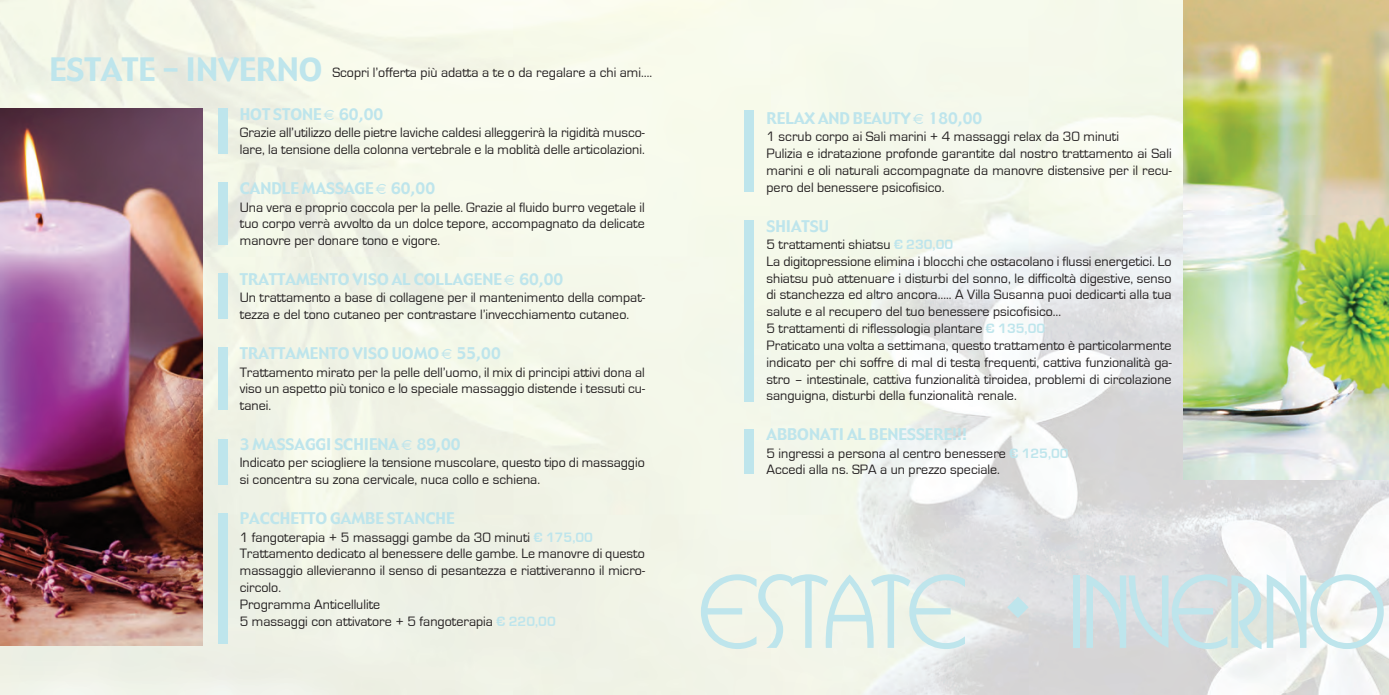
<style>
.page{position:relative;width:1389px;height:695px;background:#fff}
.page>*{position:absolute;margin:0;border:0;box-sizing:border-box;transform-origin:0 0}
.t1{font:500 96.25px "Busorama IT Cby BT";letter-spacing:-.05em;color:#bee5ec}
.t2{font:31.5px "Gadget";color:#bee5ec}
.t3{font:15.75px "Gadget";color:#bee5ec}
.t4{font:14px/16.8px "Eurostile";color:#231f20}
.s1{font-weight:700;color:#bee5ec}
</style>
<div class="page">
<img style="left:0;top:0;width:1389px;height:694px">
<div style="left:218px;top:108px;width:10px;height:46px;background:#bee5ec"></div>
<div style="left:218px;top:182px;width:10px;height:63px;background:#bee5ec"></div>
<div style="left:218px;top:273px;width:10px;height:46px;background:#bee5ec"></div>
<div style="left:218px;top:347px;width:10px;height:63px;background:#bee5ec"></div>
<div style="left:218px;top:438px;width:10px;height:46px;background:#bee5ec"></div>
<div style="left:218px;top:512px;width:10px;height:131px;background:#bee5ec"></div>
<div style="left:744px;top:111px;width:10px;height:81px;background:#bee5ec"></div>
<div style="left:744px;top:220px;width:10px;height:181px;background:#bee5ec"></div>
<div style="left:744px;top:429px;width:10px;height:44px;background:#bee5ec"></div>
<img style="left:0;top:108px;width:203px;height:537px">
<img style="left:1184px;top:0;width:205px;height:479px">
<svg style="left:1007px;top:596px;width:22px;height:22px"></svg>
<p class="t2" style="left:50px;top:50px;width:274px">ESTATE - INVERNO</p>
<p class="t4" style="left:332px;top:65px;width:321px">Scopri l’offerta più adatta a te o da regalare a chi ami….</p>
<p class="t3" style="left:240px;top:104px;width:145px">HOT STONE € 60,00</p>
<p class="t4" style="left:240px;top:125px;width:407px">Grazie all’utilizzo delle pietre laviche caldesi alleggerirà la rigidità musco&shy;lare, la tensione della colonna vertebrale e la moblità delle articolazioni.</p>
<p class="t3" style="left:240px;top:178px;width:197px">CANDLE MASSAGE € 60,00</p>
<p class="t4" style="left:240px;top:199px;width:407px;text-align:justify">Una vera e proprio coccola per la pelle. Grazie al fluido burro vegetale il tuo corpo verrà avvolto da un dolce tepore, accompagnato da delicate manovre per donare tono e vigore.</p>
<p class="t3" style="left:240px;top:269px;width:325px">TRATTAMENTO VISO AL COLLAGENE € 60,00</p>
<p class="t4" style="left:240px;top:290px;width:407px">Un trattamento a base di collagene per il mantenimento della compat&shy;tezza e del tono cutaneo per contrastare l’invecchiamento cutaneo.</p>
<p class="t3" style="left:240px;top:343px;width:263px">TRATTAMENTO VISO UOMO € 55,00</p>
<p class="t4" style="left:240px;top:364px;width:407px;text-align:justify">Trattamento mirato per la pelle dell’uomo, il mix di principi attivi dona al viso un aspetto più tonico e lo speciale massaggio distende i tessuti cu&shy;tanei.</p>
<p class="t3" style="left:240px;top:434px;width:222px">3 MASSAGGI SCHIENA € 89,00</p>
<p class="t4" style="left:240px;top:455px;width:407px">Indicato per sciogliere la tensione muscolare, questo tipo di massaggio si concentra su zona cervicale, nuca collo e schiena.</p>
<p class="t3" style="left:240px;top:508px;width:216px">PACCHETTO GAMBE STANCHE</p>
<p class="t4" style="left:240px;top:529px;width:407px">1 fangoterapia + 5 massaggi gambe da 30 minuti <span class="s1">€ 175,00<br></span>Trattamento dedicato al benessere delle gambe. Le manovre di questo massaggio allevieranno il senso di pesantezza e riattiveranno il micro&shy;circolo.<br>Programma Anticellulite<br>5 massaggi con attivatore + 5 fangoterapia <span class="s1">€ 220,00</span></p>
<p class="t3" style="left:767px;top:108px;width:217px">RELAX AND BEAUTY € 180,00</p>
<p class="t4" style="left:767px;top:129px;width:407px">1 scrub corpo ai Sali marini + 4 massaggi relax da 30 minuti<br>Pulizia e idratazione profonde garantite dal nostro trattamento ai Sali marini e oli naturali accompagnate da manovre distensive per il recu&shy;pero del benessere psicofisico.</p>
<p class="t3" style="left:767px;top:216px;width:64px">SHIATSU</p>
<p class="t4" style="left:767px;top:236px;width:407px">5 trattamenti shiatsu <span class="s1">€ 230,00<br></span>La digitopressione elimina i blocchi che ostacolano i flussi energetici. Lo shiatsu può attenuare i disturbi del sonno, le difficoltà digestive, senso di stanchezza ed altro ancora….. A Villa Susanna puoi dedicarti alla tua salute e al recupero del tuo benessere psicofisico…<br>5 trattamenti di riflessologia plantare <span class="s1">€ 135,00<br></span>Praticato una volta a settimana, questo trattamento è particolarmente indicato per chi soffre di mal di testa frequenti, cattiva funzionalità ga&shy;stro – intestinale, cattiva funzionalità tiroidea, problemi di circolazione sanguigna, disturbi della funzionalità renale.</p>
<p class="t3" style="left:767px;top:424px;width:202px">ABBONATI AL BENESSERE!!!</p>
<p class="t4" style="left:767px;top:445px;width:304px">5 ingressi a persona al centro benessere <span class="s1">€ 125,00<br></span>Accedi alla ns. SPA a un prezzo speciale.</p>
<p class="t1" style="left:698px;top:558px;width:690px">ESTATE INVERNO</p>
</div>
